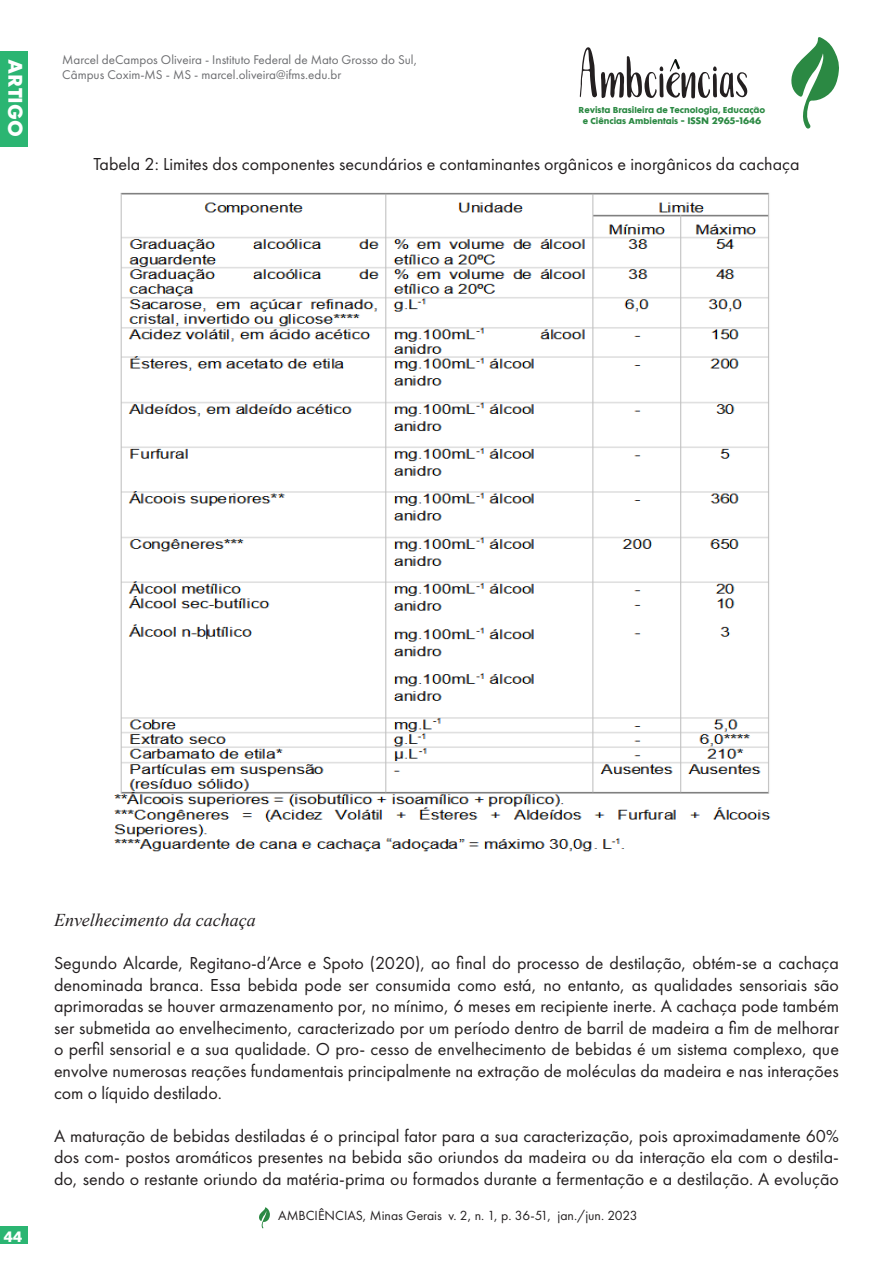
<style>
.page{position:relative;width:893px;height:1263px;background:#fff}
.page>*{position:absolute;margin:0;border:0;box-sizing:border-box;transform-origin:0 0}
.t1{font:87.9px "Amalfi";color:#231f20}
.t2{font:18px/21.6px "Futura PT";color:#231f20;text-align:justify}
.t3{font:italic 18px "Times New Roman";color:#231f20}
.t4{font:18px "Futura Maxi CG Bold";color:#fff}
.t5{font:13.65px "Futura PT";color:#231f20}
.t6{font:13.65px "Futura Maxi CG Bold";color:#fff}
.t7{font:13.05px/15.6px "Futura PT";color:#6c6d70}
.t8{font:7.8px/10.4px "Futura Maxi CG Bold";color:#2b8943;text-align:center}
.s1{font-size:8.7px}
</style>
<div class="page">
<div style="left:0;top:51px;width:27px;height:95px;background:#2bb572"></div>
<div style="left:0;top:1225px;width:27px;height:18px;background:#2bb572"></div>
<svg style="left:670px;top:59px;width:10px;height:13px"></svg>
<svg style="left:791px;top:37px;width:48px;height:92px"></svg>
<svg style="left:259px;top:1207px;width:11px;height:21px"></svg>
<img style="left:115px;top:192px;width:656px;height:660px">
<p class="t4" style="left:27px;top:59px;width:79px;rotate:90deg">ARTIGO</p>
<p class="t7" style="left:62px;top:51px;width:356px">Marcel deCampos Oliveira - Instituto Federal de Mato Grosso do Sul,<br>Câmpus Coxim-MS - MS - marcel.oliveira@ifms.edu.br</p>
<h1 class="t1" style="left:577px;top:31px;width:173px">Ambciencias</h1>
<p class="t8" style="left:579px;top:105px;width:188px">Revista Brasileira de Tecnologia, Educação e Ciências Ambientais <span class="s1">- ISSN 2965-1646</span></p>
<p class="t2" style="left:93px;top:153px;width:708px">Tabela 2: Limites dos componentes secundários e contaminantes orgânicos e inorgânicos da cachaça</p>
<p class="t6" style="left:3px;top:1228px;width:21px">44</p>
<p class="t3" style="left:54px;top:907px;width:203px">Envelhecimento da cachaça</p>
<p class="t2" style="left:54px;top:952px;width:787px">Segundo Alcarde, Regitano-d’Arce e Spoto (2020), ao final do processo de destilação, obtém-se a cachaça denominada branca. Essa bebida pode ser consumida como está, no entanto, as qualidades sensoriais são aprimoradas se houver armazenamento por, no mínimo, 6 meses em recipiente inerte. A cachaça pode também ser submetida ao envelhecimento, caracterizado por um período dentro de barril de madeira a fim de melhorar o perfil sensorial e a sua qualidade. O pro- cesso de envelhecimento de bebidas é um sistema complexo, que envolve numerosas reações fundamentais principalmente na extração de moléculas da madeira e nas interações com o líquido destilado.</p>
<p class="t2" style="left:54px;top:1125px;width:786px">A maturação de bebidas destiladas é o principal fator para a sua caracterização, pois aproximadamente 60% dos com- postos aromáticos presentes na bebida são oriundos da madeira ou da interação ela com o destila&shy;do, sendo o restante oriundo da matéria-prima ou formados durante a fermentação e a destilação. A evolução</p>
<p class="t5" style="left:278px;top:1207px;width:361px">AMBCIÊNCIAS, Minas Gerais v. 2, n. 1, p. 36-51, jan./jun. 2023</p>
</div>
